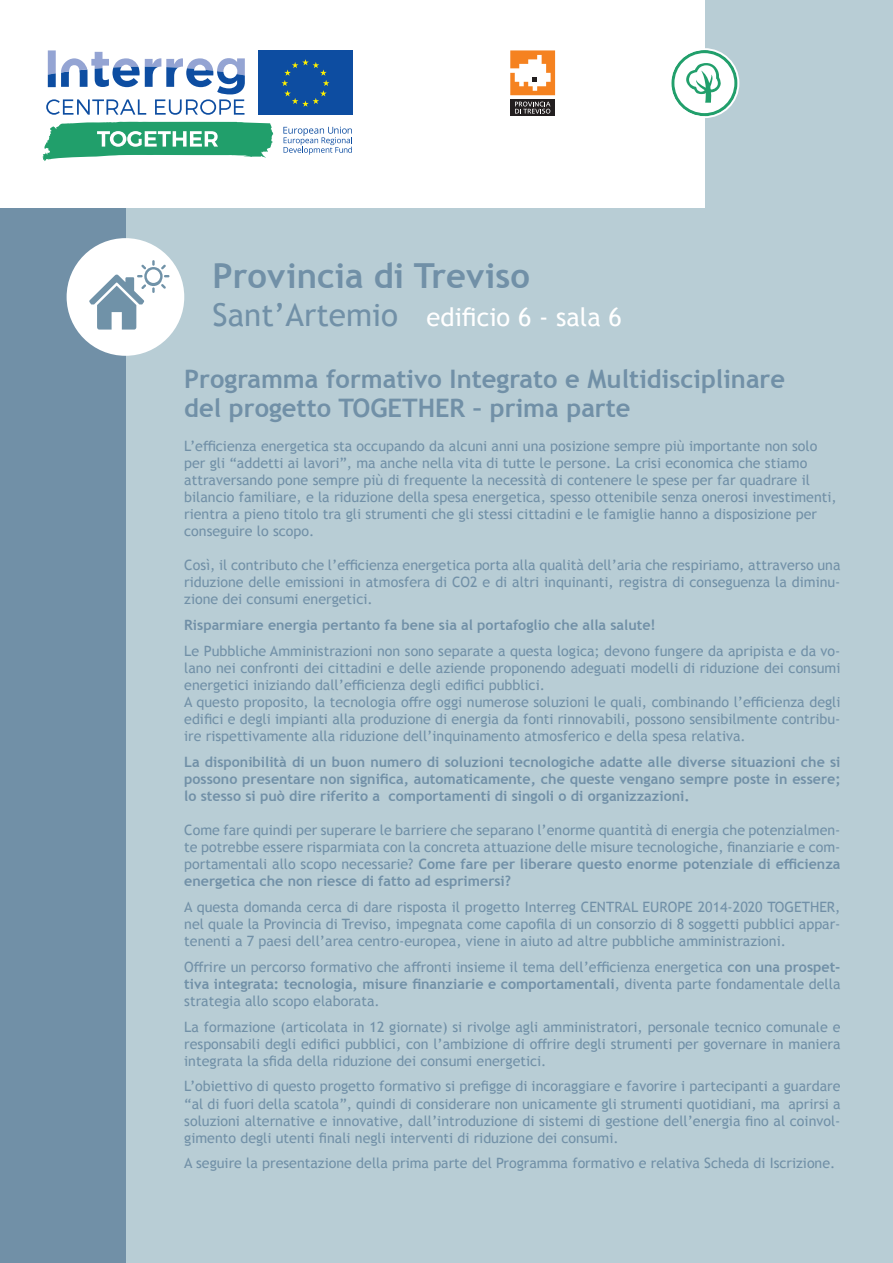
<style>
.page{position:relative;width:893px;height:1263px;background:#b8cdd5}
.page>*{position:absolute;margin:0;border:0;box-sizing:border-box;transform-origin:0 0}
.t1{font:700 34.5px "Trebuchet MS";color:#7190a7}
.Testo_1{font:700 25.5px/28.5px "Trebuchet MS";color:#7190a7}
.t2{font:25.5px "Trebuchet MS";color:#fff}
.Testo_1-2{font:14.25px/17.1px "Trebuchet MS";color:#7190a7;text-align:justify}
.Testo_1-3{font:700 14.25px/17.1px "Trebuchet MS";color:#7190a7;text-align:justify}
.s1{font-size:31.5px;color:#7190a7}
.s2{font-weight:700}
</style>
<div class="page">
<div style="left:0;top:207px;width:125px;height:1056px;background:#7190a7"></div>
<div style="left:67px;top:238px;width:117px;height:118px;background:#fff;border-radius:50%"></div>
<div style="left:0;top:0;width:704px;height:207px;background:#fff"></div>
<svg style="left:673px;top:52px;width:63px;height:63px"></svg>
<div style="left:669px;top:48px;width:70px;height:70px;border:2px solid #fff;border-radius:50%"></div>
<div style="left:510px;top:99px;width:45px;height:17px;background:#231f20"></div>
<svg style="left:515px;top:102px;width:35px;height:12px"></svg>
<svg style="left:510px;top:50px;width:45px;height:45px"></svg>
<svg style="left:43px;top:122px;width:230px;height:39px"></svg>
<div style="left:258px;top:51px;width:95px;height:64px;background:#0d4da1"></div>
<svg style="left:282px;top:59px;width:47px;height:48px"></svg>
<svg style="left:46px;top:50px;width:199px;height:65px"></svg>
<svg style="left:283px;top:127px;width:69px;height:28px"></svg>
<svg style="left:89px;top:260px;width:80px;height:70px"></svg>
<p class="t1" style="left:213px;top:254px;width:319px">Provincia di Treviso</p>
<p class="t2" style="left:213px;top:301px;width:411px"><span class="s1">Sant’Artemio</span> edificio 6 - sala 6</p>
<p class="Testo_1" style="left:184px;top:365px;width:602px">Programma formativo Integrato e Multidisciplinare del progetto TOGETHER – prima parte</p>
<p class="Testo_1-2" style="left:184px;top:437px;width:654px;text-align:left">L’efficienza energetica sta occupando da alcuni anni una posizione sempre più importante non solo per gli “addetti ai lavori”, ma anche nella vita di tutte le persone. La crisi economica che stiamo attraversando pone sempre più di frequente la necessità di contenere le spese per far quadrare il bilancio familiare, e la riduzione della spesa energetica, spesso ottenibile senza onerosi investimenti, rientra a pieno titolo tra gli strumenti che gli stessi cittadini e le famiglie hanno a disposizione per conseguire lo scopo.</p>
<p class="Testo_1-2" style="left:184px;top:556px;width:658px">Così, il contributo che l’efficienza energetica porta alla qualità dell’aria che respiriamo, attraverso una riduzione delle emissioni in atmosfera di CO2 e di altri inquinanti, registra di conseguenza la diminu&shy;zione dei consumi energetici.</p>
<p class="Testo_1-3" style="left:184px;top:616px;width:473px">Risparmiare energia pertanto fa bene sia al portafoglio che alla salute!</p>
<p class="Testo_1-2" style="left:184px;top:642px;width:658px">Le Pubbliche Amministrazioni non sono separate a questa logica; devono fungere da apripista e da vo&shy;lano nei confronti dei cittadini e delle aziende proponendo adeguati modelli di riduzione dei consumi energetici iniziando dall’efficienza degli edifici pubblici.</p>
<p class="Testo_1-2" style="left:184px;top:693px;width:658px">A questo proposito, la tecnologia offre oggi numerose soluzioni le quali, combinando l’efficienza degli edifici e degli impianti alla produzione di energia da fonti rinnovabili, possono sensibilmente contribu&shy;ire rispettivamente alla riduzione dell’inquinamento atmosferico e della spesa relativa.</p>
<p class="Testo_1-3" style="left:184px;top:753px;width:658px">La disponibilità di un buon numero di soluzioni tecnologiche adatte alle diverse situazioni che si possono presentare non significa, automaticamente, che queste vengano sempre poste in essere; lo stesso si può dire riferito a comportamenti di singoli o di organizzazioni.</p>
<p class="Testo_1-2" style="left:184px;top:821px;width:658px;text-align:left">Come fare quindi per superare le barriere che separano l’enorme quantità di energia che potenzialmen&shy;te potrebbe essere risparmiata con la concreta attuazione delle misure tecnologiche, finanziarie e com&shy;portamentali allo scopo necessarie? <span class="s2">Come fare per liberare questo enorme potenziale di efficienza energetica che non riesce di fatto ad esprimersi?</span></p>
<p class="Testo_1-2" style="left:184px;top:898px;width:658px">A questa domanda cerca di dare risposta il progetto Interreg CENTRAL EUROPE 2014-2020 TOGETHER, nel quale la Provincia di Treviso, impegnata come capofila di un consorzio di 8 soggetti pubblici appar&shy;tenenti a 7 paesi dell’area centro-europea, viene in aiuto ad altre pubbliche amministrazioni.</p>
<p class="Testo_1-2" style="left:184px;top:958px;width:658px">Offrire un percorso formativo che af-fronti insieme il tema dell’efficienza energetica <span class="s2">con una prospet&shy;tiva integrata: tecnologia, misure finanziarie e comportamentali</span>, diventa parte fondamentale della strategia allo scopo elaborata.</p>
<p class="Testo_1-2" style="left:184px;top:1018px;width:658px">La formazione (articolata in 12 giornate) si rivolge agli amministratori, personale tecnico comunale e responsabili degli edifici pubblici, con l’ambizione di offrire degli strumenti per governare in maniera integrata la sfida della riduzione dei consumi energetici.</p>
<p class="Testo_1-2" style="left:184px;top:1078px;width:658px">L’obiettivo di questo progetto formativo si prefigge di incoraggiare e favorire i partecipanti a guardare “al di fuori della scatola”, quindi di considerare non unicamente gli strumenti quotidiani, ma aprirsi a soluzioni alternative e innovative, dall’introduzione di sistemi di gestione dell’energia fino al coinvol&shy;gimento degli utenti finali negli interventi di riduzione dei consumi.</p>
<p class="Testo_1-2" style="left:184px;top:1155px;width:653px">A seguire la presentazione della prima parte del Programma formativo e relativa Scheda di Iscrizione.</p>
</div>
